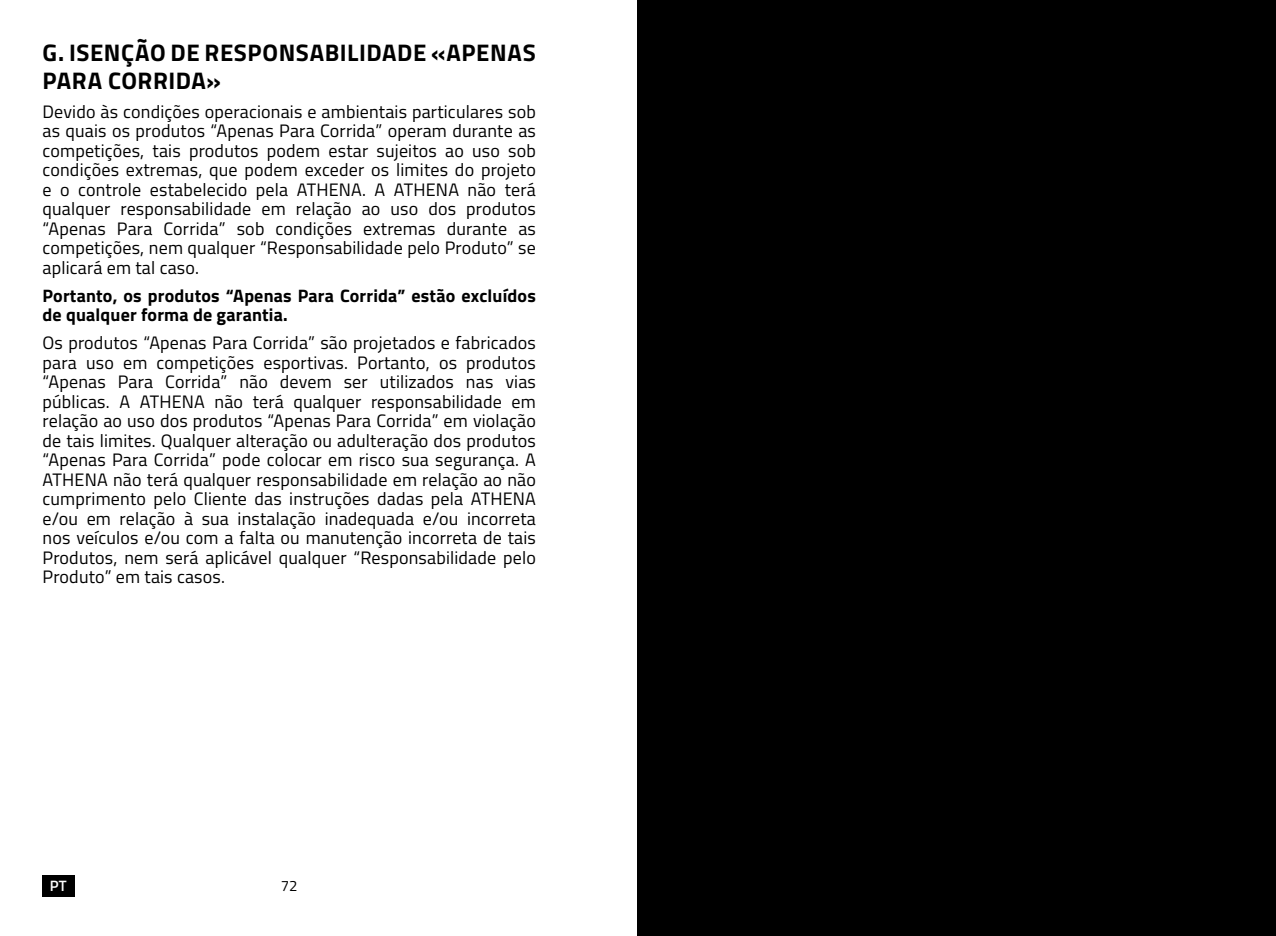
<style>
.page{position:relative;width:1276px;height:936px;background:#fff}
.page>*{position:absolute;margin:0;border:0;box-sizing:border-box;transform-origin:0 0}
.t1{font:700 24px/28.8px "Titillium";letter-spacing:.025em;color:#000}
.t2{font:18px/19.5px "Titillium";letter-spacing:.01em;color:#000;text-align:justify}
.t3{font:700 18px/19.5px "Titillium";letter-spacing:.01em;color:#000}
.t4{font:600 15px "Titillium";color:#fff}
.t5{font:15px "Titillium";color:#000}
</style>
<div class="page">
<div style="left:42px;top:874px;width:32px;height:22px;background:#000"></div>
<div style="left:638px;top:0;width:638px;height:935px;background:#000"></div>
<h1 class="t1" style="left:43px;top:36px;width:495px">G. ISENÇÃO DE RESPONSABILIDADE «APENAS<br>PARA CORRIDA»</h1>
<p class="t2" style="left:43px;top:101px;width:495px">Devido às condições operacionais e ambientais particulares sob as quais os produtos “Apenas Para Corrida” operam durante as competições, tais produtos podem estar sujeitos ao uso sob condições extremas, que podem exceder os limites do projeto e o controle estabelecido pela ATHENA. A ATHENA não terá qualquer responsabilidade em relação ao uso dos produtos “Apenas Para Corrida” sob condições extremas durante as competições, nem qualquer “Responsabilidade pelo Produto” se aplicará em tal caso.</p>
<p class="t3" style="left:43px;top:285px;width:495px">Portanto, os produtos “Apenas Para Corrida” estão excluídos de qualquer forma de garantia.</p>
<p class="t2" style="left:43px;top:332px;width:495px">Os produtos “Apenas Para Corrida” são projetados e fabricados para uso em competições esportivas. Portanto, os produtos “Apenas Para Corrida” não devem ser utilizados nas vias públicas. A ATHENA não terá qualquer responsabilidade em relação ao uso dos produtos “Apenas Para Corrida” em violação de tais limites. Qualquer alteração ou adulteração dos produtos “Apenas Para Corrida” pode colocar em risco sua segurança. A ATHENA não terá qualquer responsabilidade em relação ao não cumprimento pelo Cliente das instruções dadas pela ATHENA e/ou em relação à sua instalação inadequada e/ou incorreta nos veículos e/ou com a falta ou manutenção incorreta de tais Produtos, nem será aplicável qualquer “Responsabilidade pelo Produto” em tais casos.</p>
<p class="t4" style="left:50px;top:874px;width:18px">PT</p>
<p class="t5" style="left:281px;top:875px;width:18px">72</p>
</div>
